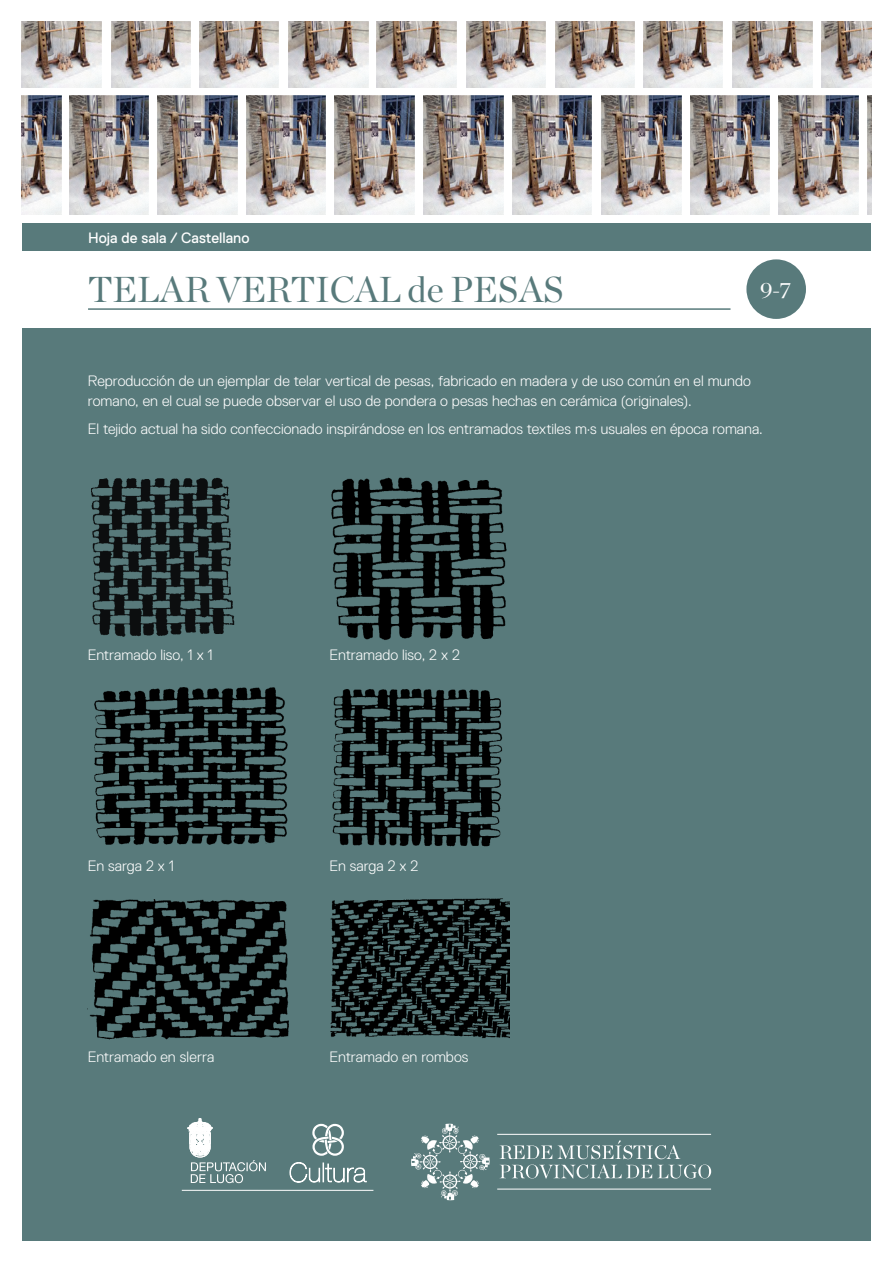
<style>
.page{position:relative;width:893px;height:1263px;background:#fff}
.page>*{position:absolute;margin:0;border:0;box-sizing:border-box;transform-origin:0 0}
.t1{font:36px "Chronicle Display";color:#587a7b}
.t2{font:22.5px "Chronicle Display";color:#fff}
.t3{font:300 15px/19.5px "Replica";letter-spacing:.005em;color:#fff}
.t4{font:15px "Replica";color:#fff}
</style>
<div class="page">
<div style="left:22px;top:328px;width:849px;height:913px;background:#587a7b"></div>
<div style="left:22px;top:223px;width:849px;height:28px;background:#587a7b"></div>
<hr style="left:88px;top:308px;width:642px;height:2px;background:#587a7b">
<hr style="left:182px;top:1190px;width:191px;height:1px;background:#fff">
<svg style="left:312px;top:1124px;width:32px;height:32px"></svg>
<svg style="left:290px;top:1162px;width:77px;height:20px"></svg>
<svg style="left:187px;top:1118px;width:79px;height:65px"></svg>
<hr style="left:497px;top:1134px;width:214px;height:1px;background:#fff">
<hr style="left:497px;top:1189px;width:214px;height:1px;background:#fff">
<svg style="left:500px;top:1140px;width:211px;height:38px"></svg>
<svg style="left:411px;top:1124px;width:79px;height:76px"></svg>
<img style="left:21px;top:96px;width:40px;height:119px">
<img style="left:69px;top:96px;width:80px;height:119px">
<img style="left:22px;top:21px;width:79px;height:67px">
<img style="left:199px;top:21px;width:80px;height:67px">
<img style="left:377px;top:21px;width:79px;height:67px">
<img style="left:643px;top:21px;width:80px;height:67px">
<img style="left:111px;top:21px;width:80px;height:67px">
<img style="left:289px;top:21px;width:79px;height:67px">
<img style="left:555px;top:21px;width:80px;height:67px">
<img style="left:466px;top:21px;width:80px;height:67px">
<img style="left:733px;top:21px;width:79px;height:67px">
<img style="left:821px;top:21px;width:51px;height:67px">
<img style="left:246px;top:96px;width:80px;height:119px">
<img style="left:424px;top:96px;width:79px;height:119px">
<img style="left:601px;top:96px;width:80px;height:119px">
<img style="left:779px;top:96px;width:79px;height:119px">
<img style="left:158px;top:96px;width:79px;height:119px">
<img style="left:335px;top:96px;width:79px;height:119px">
<img style="left:512px;top:96px;width:80px;height:119px">
<img style="left:690px;top:96px;width:80px;height:119px">
<img style="left:867px;top:96px;width:5px;height:119px">
<img style="left:91px;top:477px;width:144px;height:160px">
<img style="left:94px;top:687px;width:194px;height:158px">
<img style="left:89px;top:899px;width:200px;height:141px">
<img style="left:331px;top:477px;width:176px;height:163px">
<img style="left:332px;top:688px;width:171px;height:159px">
<img style="left:330px;top:898px;width:179px;height:141px">
<div style="left:746px;top:259px;width:60px;height:60px;background:#587a7b;border-radius:50%"></div>
<p class="t4" style="left:88px;top:230px;width:163px">Hoja de sala / Castellano</p>
<p class="t1" style="left:88px;top:261px;width:477px">TELAR VERTICAL de PESAS</p>
<p class="t2" style="left:760px;top:273px;width:32px">9-7</p>
<p class="t3" style="left:88px;top:371px;width:665px">Reproducción de un ejemplar de telar vertical de pesas, fabricado en madera y de uso común en el mundo romano, en el cual se puede observar el uso de pondera o pesas hechas en cerámica (originales).</p>
<p class="t3" style="left:88px;top:419px;width:676px">El tejido actual ha sido confeccionado inspirándose en los entramados textiles m·s usuales en época romana.</p>
<p class="t3" style="left:88px;top:645px;width:126px">Entramado liso, 1 x 1</p>
<p class="t3" style="left:330px;top:645px;width:132px">Entramado liso, 2 x 2</p>
<p class="t3" style="left:88px;top:856px;width:88px">En sarga 2 x 1</p>
<p class="t3" style="left:330px;top:856px;width:90px">En sarga 2 x 2</p>
<p class="t3" style="left:88px;top:1047px;width:128px">Entramado en sIerra</p>
<p class="t3" style="left:330px;top:1047px;width:140px">Entramado en rombos</p>
</div>
